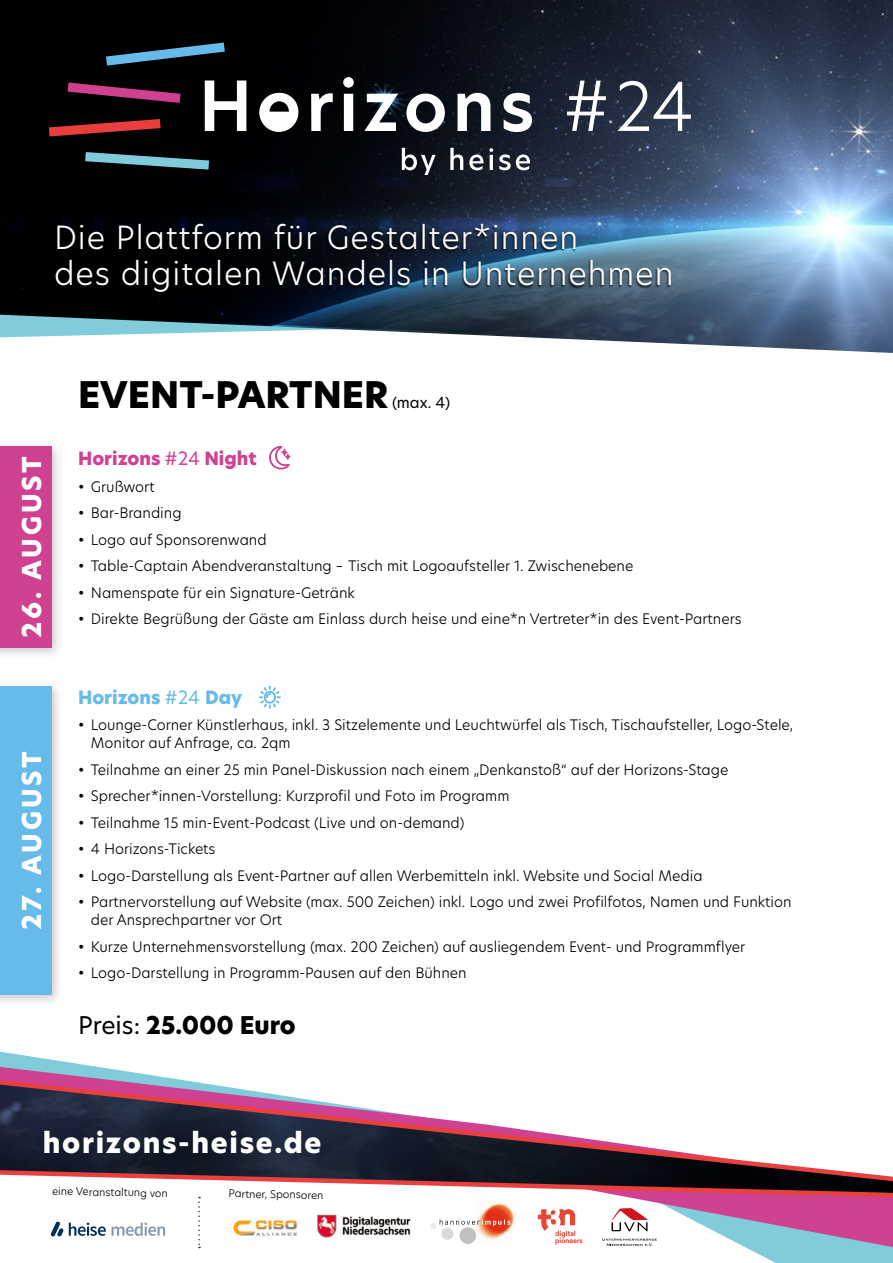
<style>
.page{position:relative;width:893px;height:1263px;background:#fff}
.page>*{position:absolute;margin:0;border:0;box-sizing:border-box;transform-origin:0 0}
.t1{font:800 36px "New Hero";color:#000}
.t2{font:300 31.5px/36px "New Hero";letter-spacing:.03em;color:#fff}
.t3{font:800 27.6px "New Hero";letter-spacing:.06em;color:#fff}
.t4{font:800 25.5px "New Hero";letter-spacing:.12em;color:#fff}
.t5{font:800 24px "New Hero";color:#000}
.t6{font:800 18px "New Hero";color:#ce4291}
.t7{font:800 18px "New Hero";color:#66bbea}
.t8{font:15px "New Hero";color:#000}
.t9{font:300 14.25px/18px "New Hero";color:#000}
.t10{font:300 10.5px "New Hero";color:#000}
.s1{font-weight:400}
</style>
<div class="page">
<svg style="left:0;top:1051px;width:893px;height:212px"></svg>
<svg style="left:0;top:1053px;width:893px;height:202px"></svg>
<svg style="left:0;top:1076px;width:893px;height:125px"></svg>
<img style="left:545px;top:0;width:348px;height:353px">
<svg style="left:0;top:0;width:598px;height:338px;fill:#020408"></svg>
<div style="left:53px;top:224px;width:618px;height:71px;background:#000;opacity:.75"></div>
<div style="left:0;top:680px;width:64px;height:327px;background:#000;opacity:.21"></div>
<div style="left:0;top:686px;width:52px;height:309px;background:#66bbea"></div>
<div style="left:0;top:441px;width:64px;height:219px;background:#000;opacity:.21"></div>
<div style="left:0;top:446px;width:52px;height:202px;background:#ce4291"></div>
<svg style="left:106px;top:43px;width:119px;height:23px"></svg>
<svg style="left:68px;top:83px;width:112px;height:20px"></svg>
<svg style="left:49px;top:119px;width:112px;height:17px"></svg>
<svg style="left:85px;top:152px;width:124px;height:18px"></svg>
<svg style="left:205px;top:81px;width:41px;height:50px"></svg>
<svg style="left:311px;top:93px;width:22px;height:38px"></svg>
<svg style="left:343px;top:77px;width:11px;height:54px"></svg>
<svg style="left:364px;top:94px;width:34px;height:37px"></svg>
<svg style="left:406px;top:93px;width:39px;height:39px"></svg>
<svg style="left:458px;top:93px;width:32px;height:38px"></svg>
<svg style="left:503px;top:93px;width:29px;height:39px"></svg>
<svg style="left:567px;top:81px;width:39px;height:50px"></svg>
<svg style="left:259px;top:93px;width:40px;height:39px"></svg>
<svg style="left:618px;top:81px;width:73px;height:50px"></svg>
<svg style="left:402px;top:148px;width:34px;height:27px"></svg>
<svg style="left:450px;top:148px;width:13px;height:22px"></svg>
<svg style="left:469px;top:154px;width:14px;height:16px"></svg>
<hr style="left:490px;top:155px;width:3px;height:15px;background:#fff">
<svg style="left:489px;top:148px;width:4px;height:4px"></svg>
<svg style="left:499px;top:154px;width:31px;height:16px"></svg>
<svg style="left:51px;top:1221px;width:55px;height:16px"></svg>
<svg style="left:112px;top:1222px;width:53px;height:14px"></svg>
<svg style="left:198px;top:1197px;width:2px;height:51px"></svg>
<svg style="left:611px;top:1208px;width:37px;height:23px"></svg>
<svg style="left:602px;top:1238px;width:55px;height:8px"></svg>
<img style="left:232px;top:1217px;width:65px;height:19px">
<svg style="left:538px;top:1209px;width:44px;height:36px"></svg>
<img style="left:317px;top:1214px;width:93px;height:24px">
<svg style="left:269px;top:446px;width:21px;height:23px"></svg>
<svg style="left:259px;top:686px;width:22px;height:23px"></svg>
<img style="left:471px;top:1198px;width:47px;height:50px">
<div style="left:459px;top:1227px;width:17px;height:17px;background:#c1c0c0;border-radius:50%"></div>
<svg style="left:430px;top:1219px;width:80px;height:21px"></svg>
<h2 class="t2" style="left:54px;top:219px;width:621px">Die Plattform für Gestalter*innen<br>des digitalen Wandels in Unternehmen</h2>
<h3 class="t4" style="left:14px;top:638px;width:184px;rotate:-90deg">26. AUGUST</h3>
<h3 class="t4" style="left:14px;top:930px;width:180px;rotate:-90deg">27. AUGUST</h3>
<h1 class="t1" style="left:78px;top:370px;width:312px">EVENT-PARTNER</h1>
<p class="t8" style="left:392px;top:392px;width:60px">(max. 4)</p>
<p class="t6" style="left:78px;top:446px;width:180px">Horizons <span class="s1">#24</span> Night</p>
<p class="t9" style="left:78px;top:477px;width:78px">• Grußwort</p>
<p class="t9" style="left:78px;top:503px;width:105px">• Bar-Branding</p>
<p class="t9" style="left:78px;top:530px;width:190px">• Logo auf Sponsorenwand</p>
<p class="t9" style="left:78px;top:556px;width:557px">• Table-Captain Abendveranstaltung – Tisch mit Logoaufsteller 1. Zwischenebene</p>
<p class="t9" style="left:78px;top:583px;width:278px">• Namenspate für ein Signature-Getränk</p>
<p class="t9" style="left:78px;top:609px;width:665px">• Direkte Begrüßung der Gäste am Einlass durch heise und eine*n Vertreter*in des Event-Partners</p>
<p class="t7" style="left:78px;top:685px;width:166px">Horizons <span class="s1">#24</span> Day</p>
<p class="t9" style="left:91px;top:715px;width:704px;text-indent:-13px">• Lounge-Corner Künstlerhaus, inkl. 3 Sitzelemente und Leuchtwürfel als Tisch, Tischaufsteller, Logo-Stele,<br>Monitor auf Anfrage, ca. 2qm</p>
<p class="t9" style="left:78px;top:760px;width:652px">• Teilnahme an einer 25 min Panel-Diskussion nach einem „Denkanstoß“ auf der Horizons-Stage</p>
<p class="t9" style="left:78px;top:786px;width:433px">• Sprecher*innen-Vorstellung: Kurzprofil und Foto im Programm</p>
<p class="t9" style="left:78px;top:813px;width:388px">• Teilnahme 15 min-Event-Podcast (Live und on-demand)</p>
<p class="t9" style="left:78px;top:839px;width:139px">• 4 Horizons-Tickets</p>
<p class="t9" style="left:78px;top:866px;width:626px">• Logo-Darstellung als Event-Partner auf allen Werbemitteln inkl. Website und Social Media</p>
<p class="t9" style="left:91px;top:892px;width:702px;text-indent:-13px">• Partnervorstellung auf Website (max. 500 Zeichen) inkl. Logo und zwei Profilfotos, Namen und Funktion der Ansprechpartner vor Ort</p>
<p class="t9" style="left:78px;top:937px;width:669px">• Kurze Unternehmensvorstellung (max. 200 Zeichen) auf ausliegendem Event- und Programmflyer</p>
<p class="t9" style="left:78px;top:963px;width:390px">• Logo-Darstellung in Programm-Pausen auf den Bühnen</p>
<h3 class="t5" style="left:78px;top:1009px;width:219px"><span class="s1">Preis:</span> 25.000 Euro</h3>
<h3 class="t3" style="left:43px;top:1123px;width:280px">horizons-heise.de</h3>
<p class="t10" style="left:52px;top:1184px;width:117px;rotate:1deg">eine Veranstaltung von</p>
<p class="t10" style="left:229px;top:1186px;width:96px;rotate:1deg">Partner, Sponsoren</p>
</div>
